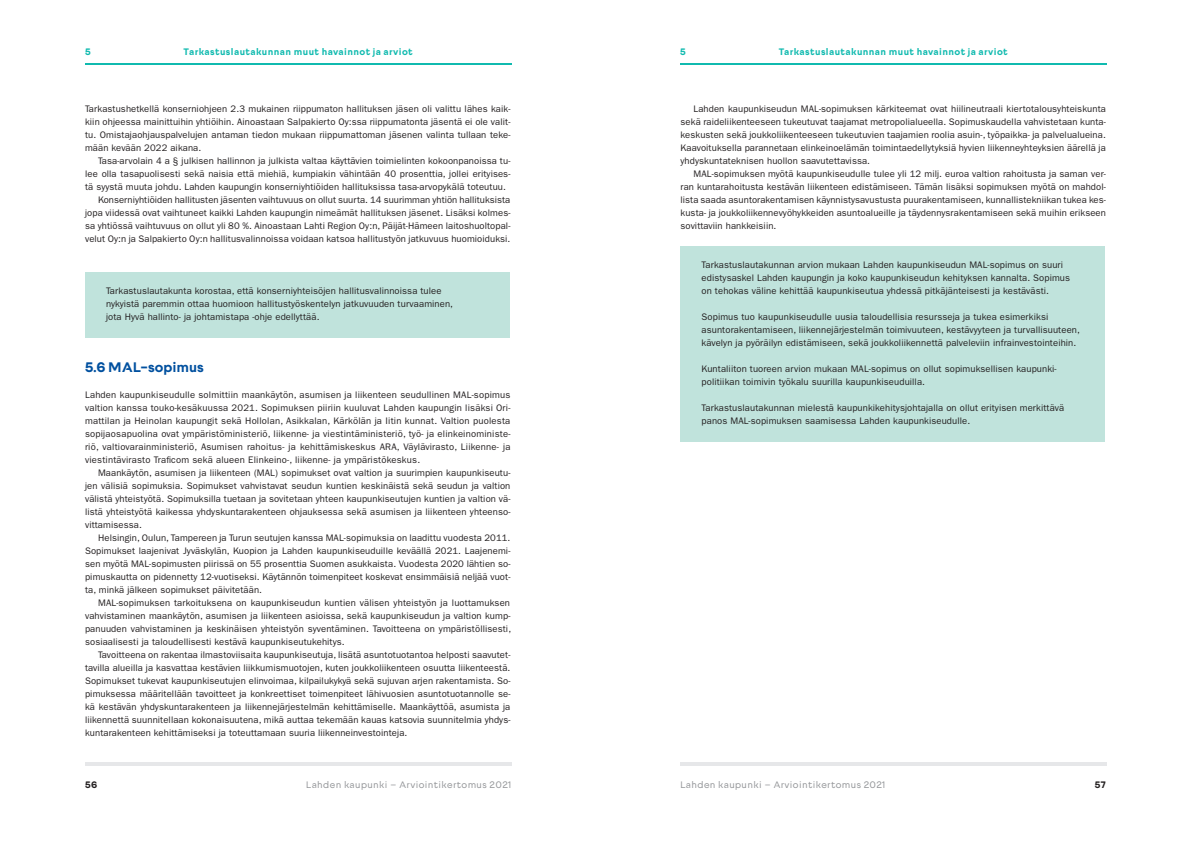
<style>
.page{position:relative;width:1191px;height:842px;background:#fff}
.page>*{position:absolute;margin:0;border:0;box-sizing:border-box;transform-origin:0 0}
.UUSI_X_X_otsikko{font:700 14px "Lahti Sans";letter-spacing:-.005em;color:#01509f}
.UUSI_leipis_sis{font:9.5px/13px "ITC Franklin Gothic Std";letter-spacing:.01em;color:#231f20;text-align:justify}
.UUSI_leipis__laatikk{font:9.5px/13px "ITC Franklin Gothic Std";letter-spacing:.01em;color:#231f20}
.UUSI_leipis{font:9.5px/13px "ITC Franklin Gothic Std";letter-spacing:.01em;color:#231f20;text-align:justify}
.t1{font:700 9.5px "Lahti Sans";letter-spacing:.04em;color:#10baaf}
.t2{font:9.5px "Lahti Sans";letter-spacing:.04em;color:#939598}
.t3{font:700 9.5px "Lahti Sans";color:#231f20}
</style>
<div class="page">
<hr style="left:85px;top:762px;width:426px;height:3px;background:#e6e7e9">
<hr style="left:85px;top:63px;width:426px;height:2px;background:#10baaf">
<hr style="left:680px;top:63px;width:426px;height:2px;background:#10baaf">
<hr style="left:680px;top:762px;width:426px;height:3px;background:#e6e7e9">
<div style="left:85px;top:272px;width:424px;height:65px;background:#c0e3dc"></div>
<div style="left:680px;top:246px;width:425px;height:195px;background:#c0e3dc"></div>
<p class="t1" style="left:184px;top:46px;width:231px">Tarkastuslautakunnan muut havainnot ja arviot</p>
<p class="t1" style="left:778px;top:46px;width:231px">Tarkastuslautakunnan muut havainnot ja arviot</p>
<p class="t1" style="left:85px;top:46px;width:7px">5</p>
<p class="t1" style="left:680px;top:46px;width:7px">5</p>
<p class="UUSI_leipis" style="left:85px;top:103px;width:427px">Tarkastushetkellä konserniohjeen 2.3 mukainen riippumaton hallituksen jäsen oli valittu lähes kaik&shy;kiin ohjeessa mainittuihin yhtiöihin. Ainoastaan Salpakierto Oy:ssa riippumatonta jäsentä ei ole valit&shy;tu. Omistajaohjauspalvelujen antaman tiedon mukaan riippumattoman jäsenen valinta tullaan teke&shy;mään kevään 2022 aikana.</p>
<p class="UUSI_leipis_sis" style="left:85px;top:155px;width:427px;text-indent:13px">Tasa-arvolain 4 a § julkisen hallinnon ja julkista valtaa käyttävien toimielinten kokoonpanoissa tu&shy;lee olla tasapuolisesti sekä naisia että miehiä, kumpiakin vähintään 40 prosenttia, jollei erityises&shy;tä syystä muuta johdu. Lahden kaupungin konserniyhtiöiden hallituksissa tasa-arvopykälä toteutuu.</p>
<p class="UUSI_leipis_sis" style="left:85px;top:194px;width:427px;text-indent:13px">Konserniyhtiöiden hallitusten jäsenten vaihtuvuus on ollut suurta. 14 suurimman yhtiön hallituksista jopa viidessä ovat vaihtuneet kaikki Lahden kaupungin nimeämät hallituksen jäsenet. Lisäksi kolmes&shy;sa yhtiössä vaihtuvuus on ollut yli 80 %. Ainoastaan Lahti Region Oy:n, Päijät-Hämeen laitoshuoltopal&shy;velut Oy:n ja Salpakierto Oy:n hallitusvalinnoissa voidaan katsoa hallitustyön jatkuvuus huomioiduksi.</p>
<p class="UUSI_leipis__laatikk" style="left:106px;top:285px;width:348px">Tarkastuslautakunta korostaa, että konserniyhteisöjen hallitusvalinnoissa tulee nykyistä paremmin ottaa huomioon hallitustyöskentelyn jatkuvuuden turvaaminen, jota Hyvä hallinto- ja johtamistapa -ohje edellyttää.</p>
<p class="UUSI_X_X_otsikko" style="left:85px;top:359px;width:120px">5.6 MAL-sopimus</p>
<p class="UUSI_leipis" style="left:85px;top:389px;width:427px">Lahden kaupunkiseudulle solmittiin maankäytön, asumisen ja liikenteen seudullinen MAL-sopimus valtion kanssa touko-kesäkuussa 2021. Sopimuksen piiriin kuuluvat Lahden kaupungin lisäksi Ori&shy;mattilan ja Heinolan kaupungit sekä Hollolan, Asikkalan, Kärkölän ja Iitin kunnat. Valtion puolesta sopijaosapuolina ovat ympäristöministeriö, liikenne- ja viestintäministeriö, työ- ja elinkeinoministe&shy;riö, valtiovarainministeriö, Asumisen rahoitus- ja kehittämiskeskus ARA, Väylävirasto, Liikenne- ja viestintävirasto Traficom sekä alueen Elinkeino-, liikenne- ja ympäristökeskus.</p>
<p class="UUSI_leipis_sis" style="left:85px;top:467px;width:427px;text-indent:13px">Maankäytön, asumisen ja liikenteen (MAL) sopimukset ovat valtion ja suurimpien kaupunkiseutu&shy;jen välisiä sopimuksia. Sopimukset vahvistavat seudun kuntien keskinäistä sekä seudun ja valtion välistä yhteistyötä. Sopimuksilla tuetaan ja sovitetaan yhteen kaupunkiseutujen kuntien ja valtion vä&shy;listä yhteistyötä kaikessa yhdyskuntarakenteen ohjauksessa sekä asumisen ja liikenteen yhteenso&shy;vittamisessa.</p>
<p class="UUSI_leipis_sis" style="left:85px;top:532px;width:427px;text-indent:13px">Helsingin, Oulun, Tampereen ja Turun seutujen kanssa MAL-sopimuksia on laadittu vuodesta 2011.<br>Sopimukset laajenivat Jyväskylän, Kuopion ja Lahden kaupunkiseuduille keväällä 2021. Laajenemi&shy;sen myötä MAL-sopimusten piirissä on 55 prosenttia Suomen asukkaista. Vuodesta 2020 lähtien so&shy;pimuskautta on pidennetty 12-vuotiseksi. Käytännön toimenpiteet koskevat ensimmäisiä neljää vuot&shy;ta, minkä jälkeen sopimukset päivitetään.</p>
<p class="UUSI_leipis_sis" style="left:85px;top:597px;width:427px;text-indent:13px">MAL-sopimuksen tarkoituksena on kaupunkiseudun kuntien välisen yhteistyön ja luottamuksen vahvistaminen maankäytön, asumisen ja liikenteen asioissa, sekä kaupunkiseudun ja valtion kump&shy;panuuden vahvistaminen ja keskinäisen yhteistyön syventäminen. Tavoitteena on ympäristöllisesti, sosiaalisesti ja taloudellisesti kestävä kaupunkiseutukehitys.</p>
<p class="UUSI_leipis_sis" style="left:85px;top:649px;width:427px;text-indent:13px">Tavoitteena on rakentaa ilmastoviisaita kaupunkiseutuja, lisätä asuntotuotantoa helposti saavutet&shy;tavilla alueilla ja kasvattaa kestävien liikkumismuotojen, kuten joukkoliikenteen osuutta liikenteestä.<br>Sopimukset tukevat kaupunkiseutujen elinvoimaa, kilpailukykyä sekä sujuvan arjen rakentamista. So&shy;pimuksessa määritellään tavoitteet ja konkreettiset toimenpiteet lähivuosien asuntotuotannolle se&shy;kä kestävän yhdyskuntarakenteen ja liikennejärjestelmän kehittämiselle. Maankäyttöä, asumista ja liikennettä suunnitellaan kokonaisuutena, mikä auttaa tekemään kauas katsovia suunnitelmia yhdys&shy;kuntarakenteen kehittämiseksi ja toteuttamaan suuria liikenneinvestointeja.</p>
<p class="UUSI_leipis_sis" style="left:680px;top:103px;width:427px;text-indent:13px">Lahden kaupunkiseudun MAL-sopimuksen kärkiteemat ovat hiilineutraali kiertotalousyhteiskunta sekä raideliikenteeseen tukeutuvat taajamat metropolialueella. Sopimuskaudella vahvistetaan kunta&shy;keskusten sekä joukkoliikenteeseen tukeutuvien taajamien roolia asuin-, työpaikka- ja palvelualueina.<br>Kaavoituksella parannetaan elinkeinoelämän toimintaedellytyksiä hyvien liikenneyhteyksien äärellä ja yhdyskuntateknisen huollon saavutettavissa.</p>
<p class="UUSI_leipis_sis" style="left:680px;top:168px;width:427px;text-indent:13px">MAL-sopimuksen myötä kaupunkiseudulle tulee yli 12 milj. euroa valtion rahoitusta ja saman ver&shy;ran kuntarahoitusta kestävän liikenteen edistämiseen. Tämän lisäksi sopimuksen myötä on mahdol&shy;lista saada asuntorakentamisen käynnistysavustusta puurakentamiseen, kunnallistekniikan tukea kes&shy;kusta- ja joukkoliikennevyöhykkeiden asuntoalueille ja täydennysrakentamiseen sekä muihin erikseen sovittaviin hankkeisiin.</p>
<p class="UUSI_leipis__laatikk" style="left:701px;top:259px;width:370px">Tarkastuslautakunnan arvion mukaan Lahden kaupunkiseudun MAL-sopimus on suuri edistysaskel Lahden kaupungin ja koko kaupunkiseudun kehityksen kannalta. Sopimus on tehokas väline kehittää kaupunkiseutua yhdessä pitkäjänteisesti ja kestävästi.</p>
<p class="UUSI_leipis__laatikk" style="left:701px;top:311px;width:380px">Sopimus tuo kaupunkiseudulle uusia taloudellisia resursseja ja tukea esimerkiksi asuntorakentamiseen, liikennejärjestelmän toimivuuteen, kestävyyteen ja turvallisuuteen, kävelyn ja pyöräilyn edistämiseen, sekä joukkoliikennettä palveleviin infrainvestointeihin.</p>
<p class="UUSI_leipis__laatikk" style="left:701px;top:363px;width:356px">Kuntaliiton tuoreen arvion mukaan MAL-sopimus on ollut sopimuksellisen kaupunki&shy;politiikan toimivin työkalu suurilla kaupunkiseuduilla.</p>
<p class="UUSI_leipis__laatikk" style="left:701px;top:402px;width:364px">Tarkastuslautakunnan mielestä kaupunkikehitysjohtajalla on ollut erityisen merkittävä panos MAL-sopimuksen saamisessa Lahden kaupunkiseudulle.</p>
<p class="t3" style="left:85px;top:779px;width:14px">56</p>
<p class="t2" style="left:306px;top:779px;width:207px">Lahden kaupunki – Arviointikertomus 2021</p>
<p class="t2" style="left:680px;top:779px;width:207px">Lahden kaupunki – Arviointikertomus 2021</p>
<p class="t3" style="left:1095px;top:779px;width:12px">57</p>
</div>
